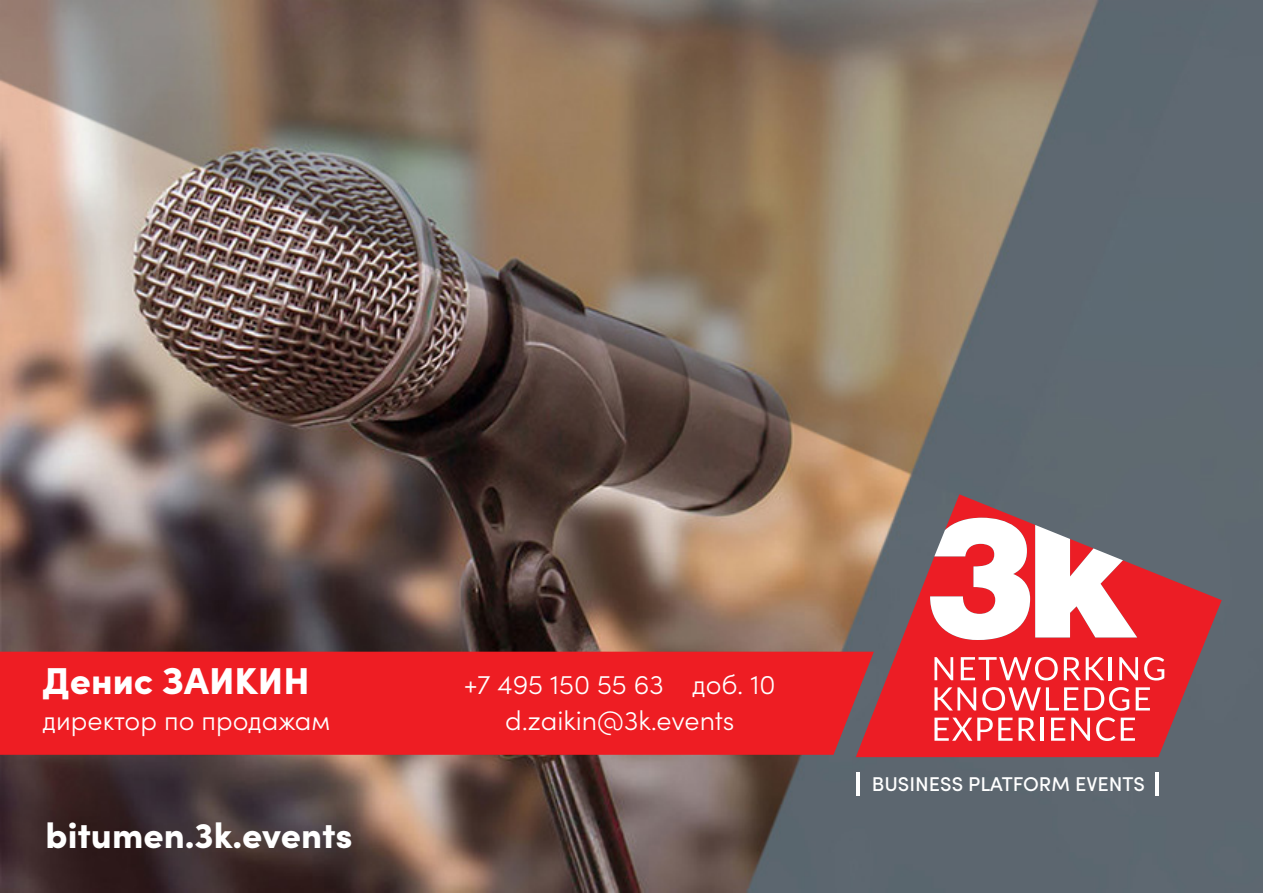
<style>
.page{position:relative;width:1263px;height:893px;background:#fff}
.page>*{position:absolute;margin:0;border:0;box-sizing:border-box;transform-origin:0 0}
.t1{font:900 37.5px "Sofia Pro";color:#fff}
.t2{font:900 36px "Sofia Pro";color:#fff}
.t3{font:300 27px "Sofia Pro";color:#fff}
.t4{font:500 19.95px "Sofia Pro";color:#fff}
</style>
<div class="page">
<img style="left:0;top:0;width:1263px;height:893px">
<div style="left:0;top:652px;width:856px;height:103px;background:#ee1d23"></div>
<svg style="left:856px;top:494px;width:366px;height:263px;background:#aa454b"></svg>
<svg style="left:930px;top:518px;width:207px;height:122px"></svg>
<svg style="left:934px;top:657px;width:19px;height:23px"></svg>
<svg style="left:961px;top:657px;width:97px;height:23px"></svg>
<svg style="left:1064px;top:657px;width:40px;height:23px"></svg>
<hr style="left:1109px;top:657px;width:3px;height:23px;background:#fff">
<svg style="left:1119px;top:657px;width:19px;height:23px"></svg>
<svg style="left:1144px;top:657px;width:20px;height:23px"></svg>
<svg style="left:934px;top:687px;width:42px;height:23px"></svg>
<svg style="left:982px;top:687px;width:96px;height:24px"></svg>
<svg style="left:1084px;top:687px;width:45px;height:24px"></svg>
<svg style="left:1136px;top:687px;width:14px;height:23px"></svg>
<svg style="left:934px;top:718px;width:78px;height:23px"></svg>
<svg style="left:1018px;top:718px;width:18px;height:23px"></svg>
<hr style="left:1040px;top:718px;width:3px;height:23px;background:#fff">
<svg style="left:1051px;top:718px;width:14px;height:23px"></svg>
<svg style="left:1071px;top:718px;width:19px;height:23px"></svg>
<svg style="left:1096px;top:717px;width:19px;height:24px"></svg>
<svg style="left:1121px;top:718px;width:14px;height:23px"></svg>
<hr style="left:856px;top:772px;width:3px;height:24px;background:#fff">
<hr style="left:1155px;top:772px;width:3px;height:24px;background:#fff">
<p class="t1" style="left:43px;top:652px;width:269px">Денис ЗАИКИН</p>
<p class="t3" style="left:43px;top:701px;width:289px">директор по продажам</p>
<p class="t2" style="left:45px;top:807px;width:308px">bitumen.3k.events</p>
<p class="t3" style="left:464px;top:665px;width:313px">+7 495 150 55 63 доб. 10</p>
<p class="t3" style="left:505px;top:701px;width:231px">d.zaikin@3k.events</p>
<p class="t4" style="left:872px;top:769px;width:275px">BUSINESS PLATFORM EVENTS</p>
</div>
